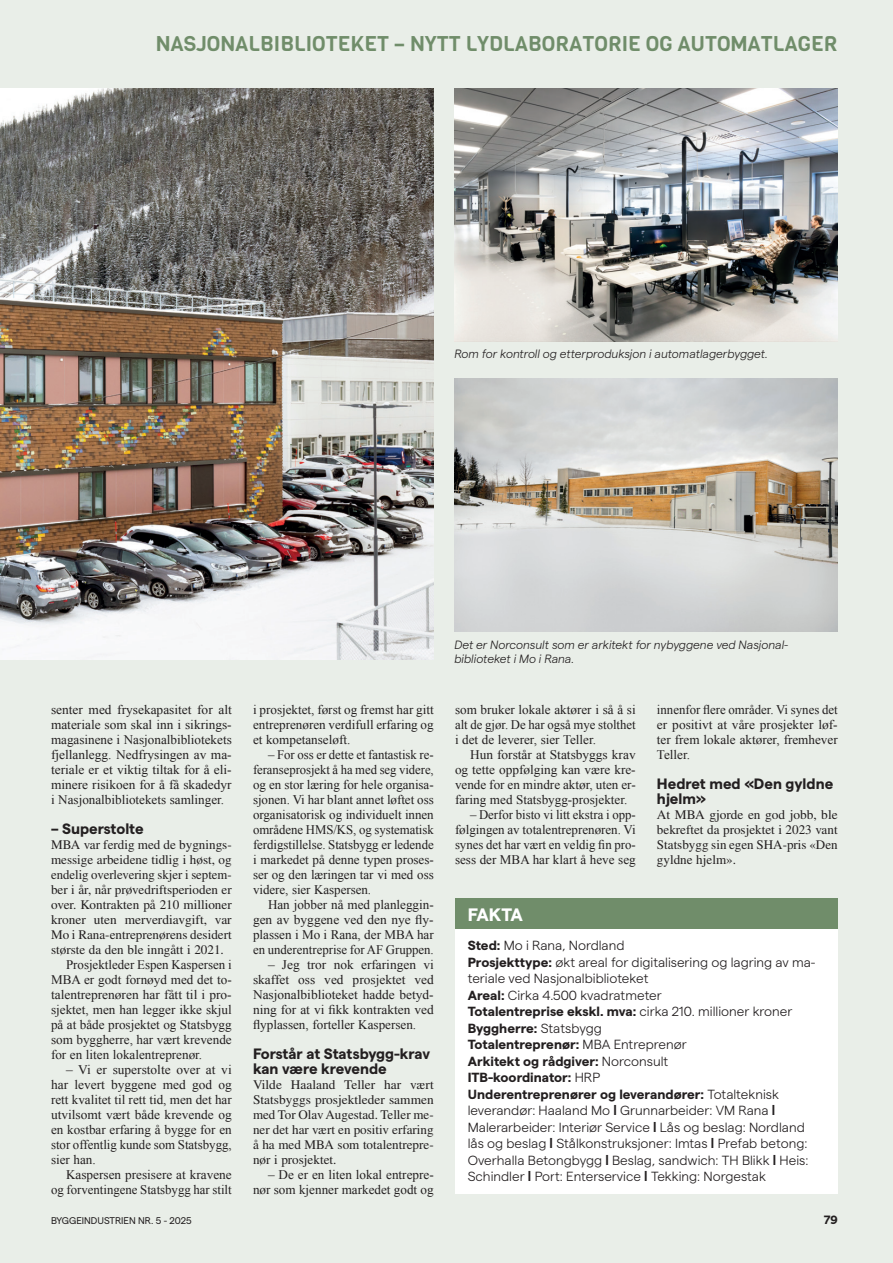
<style>
.page{position:relative;width:893px;height:1263px;background:#e9eee8}
.page>*{position:absolute;margin:0;border:0;box-sizing:border-box;transform-origin:0 0}
.t1{font:21px "Viga";color:#708d6a}
.t2{font:700 18px "Matter";letter-spacing:-.045em;color:#fff}
.t3{font:700 15px/15px "Matter";color:#231f20}
.t4{font:13.2px/15px "Times New Roman";color:#231f20;text-align:justify}
.t5{font:300 13.2px/16.5px "Matter";color:#231f20}
.t6{font:13.2px/15px "Times LT Std";color:#231f20;text-align:justify}
.t7{font:italic 300 12px/14.2px "Matter";color:#231f20}
.t8{font:700 12px "Matter";color:#231f20}
.t9{font:9.75px "Matter";color:#231f20}
.s1{font-weight:700}
.s2{font-family:"Korolev";font-weight:700}
</style>
<div class="page">
<div style="left:455px;top:906px;width:383px;height:288px;background:#fff"></div>
<div style="left:455px;top:898px;width:383px;height:31px;background:#708d6a"></div>
<img style="left:0;top:88px;width:434px;height:572px">
<img style="left:454px;top:88px;width:383px;height:253px">
<img style="left:454px;top:378px;width:383px;height:254px">
<h1 class="t1" style="left:156px;top:30px;width:683px">NASJONALBIBLIOTEKET – NYTT LYDLABORATORIE OG AUTOMATLAGER</h1>
<p class="t7" style="left:454px;top:346px;width:315px">Rom for kontroll og etterproduksjon i automatlagerbygget.</p>
<p class="t4" style="left:51px;top:702px;width:182px">senter med frysekapasitet for alt materiale som skal inn i sikrings&shy;magasinene i Nasjonalbibliotekets fjellanlegg. Nedfrysingen av ma&shy;teriale er et viktig tiltak for å eli&shy;minere risikoen for å få skadedyr i Nasjonalbibliotekets samlinger.</p>
<p class="t3" style="left:51px;top:820px;width:94px">– Superstolte</p>
<p class="t6" style="left:51px;top:837px;width:182px">MBA var ferdig med de bygnings&shy;messige arbeidene tidlig i høst, og endelig overlevering skjer i septem&shy;ber i år, når prøvedriftsperioden er over. Kontrakten på 210 millioner kroner uten merverdiavgift, var Mo i Rana-entreprenørens desidert største da den ble inngått i 2021.</p>
<p class="t4" style="left:51px;top:957px;width:182px;text-indent:15px">Prosjektleder Espen Kaspersen i MBA er godt fornøyd med det to&shy;talentreprenøren har fått til i pro&shy;sjektet, men han legger ikke skjul på at både prosjektet og Statsbygg som byggherre, har vært krevende for en liten lokalentreprenør.</p>
<p class="t4" style="left:51px;top:1062px;width:182px;text-indent:15px">– Vi er superstolte over at vi har levert byggene med god og rett kvalitet til rett tid, men det har utvilsomt vært både krevende og en kostbar erfaring å bygge for en stor offentlig kunde som Statsbygg, sier han.</p>
<p class="t4" style="left:51px;top:1167px;width:182px;text-align:right">Kaspersen presisere at kravene og forventingene Statsbygg har stilt</p>
<p class="t4" style="left:253px;top:702px;width:182px">i prosjektet, først og fremst har gitt entreprenøren verdifull erfaring og et kompetanseløft.</p>
<p class="t4" style="left:253px;top:747px;width:182px;text-indent:15px">– For oss er dette et fantastisk re&shy;feranseprosjekt å ha med seg videre, og en stor læring for hele organisa&shy;sjonen. Vi har blant annet løftet oss organisatorisk og individuelt innen områdene HMS/KS, og systematisk ferdigstillelse. Statsbygg er ledende i markedet på denne typen proses&shy;ser og den læringen tar vi med oss videre, sier Kaspersen.</p>
<p class="t4" style="left:253px;top:897px;width:182px;text-indent:15px">Han jobber nå med planleggin&shy;gen av byggene ved den nye fly&shy;plassen i Mo i Rana, der MBA har en underentreprise for AF Gruppen.</p>
<p class="t4" style="left:253px;top:957px;width:182px;text-indent:15px">– Jeg tror nok erfaringen vi skaffet oss ved prosjektet ved Nasjonalbiblioteket hadde betyd&shy;ning for at vi fikk kontrakten ved flyplassen, forteller Kaspersen.</p>
<p class="t3" style="left:253px;top:1045px;width:179px">Forstår at Statsbygg-krav kan være krevende</p>
<p class="t6" style="left:253px;top:1077px;width:182px">Vilde Haaland Teller har vært Statsbyggs prosjektleder sammen med Tor Olav Augestad. Teller me&shy;ner det har vært en positiv erfaring å ha med MBA som totalentrepre&shy;nør i prosjektet.</p>
<p class="t4" style="left:253px;top:1167px;width:182px;text-align:right">– De er en liten lokal entrepre&shy;nør som kjenner markedet godt og</p>
<p class="t7" style="left:454px;top:636px;width:335px">Det er Norconsult som er arkitekt for nybyggene ved Nasjonal&shy;biblioteket i Mo i Rana.</p>
<p class="t4" style="left:455px;top:702px;width:182px">som bruker lokale aktører i så å si alt de gjør. De har også mye stolthet i det de leverer, sier Teller.</p>
<p class="t4" style="left:455px;top:747px;width:182px;text-indent:15px">Hun forstår at Statsbyggs krav og tette oppfølging kan være kre&shy;vende for en mindre aktør, uten er&shy;faring med Statsbygg-prosjekter.</p>
<p class="t4" style="left:455px;top:807px;width:182px;text-indent:15px">– Derfor bisto vi litt ekstra i opp&shy;følgingen av totalentreprenøren. Vi synes det har vært en veldig fin pro&shy;sess der MBA har klart å heve seg</p>
<p class="t4" style="left:657px;top:702px;width:182px">innenfor flere områder. Vi synes det er positivt at våre prosjekter løf&shy;ter frem lokale aktører, fremhever Teller.</p>
<p class="t3" style="left:657px;top:775px;width:178px">Hedret med «Den gyldne hjelm»</p>
<p class="t6" style="left:657px;top:807px;width:182px">At MBA gjorde en god jobb, ble bekreftet da prosjektet i 2023 vant Statsbygg sin egen SHA-pris «Den gyldne hjelm».</p>
<h2 class="t2" style="left:468px;top:901px;width:57px">FAKTA</h2>
<p class="t5" style="left:468px;top:936px;width:349px"><span class="s1">Sted:</span> Mo i Rana, Nordland<br><span class="s1">Prosjekttype:</span> økt areal for digitalisering og lagring av ma&shy;teriale ved Nasjonalbiblioteket<br><span class="s1">Areal:</span> Cirka 4.500 kvadratmeter<br><span class="s1">Totalentreprise ekskl. mva:</span> cirka 210. millioner kroner <span class="s1">Byggherre:</span> Statsbygg<br><span class="s1">Totalentreprenør:</span> MBA Entreprenør<br><span class="s1">Arkitekt og rådgiver:</span> Norconsult<br><span class="s1">ITB-koordinator:</span> HRP<br><span class="s1">Underentreprenører og leverandører:</span> Totalteknisk leverandør: Haaland Mo <span class="s2">l</span> Grunnarbeider: VM Rana <span class="s2">l </span>Malerarbeider: Interiør Service <span class="s2">l</span> Lås og beslag: Nordland lås og beslag <span class="s2">l</span> Stålkonstruksjoner: Imtas <span class="s2">l</span> Prefab betong:<br>Overhalla Betongbygg <span class="s2">l</span> Beslag, sandwich: TH Blikk <span class="s2">l</span> Heis:<br>Schindler <span class="s2">l</span> Port: Enterservice <span class="s2">l</span> Tekking: Norgestak</p>
<p class="t9" style="left:51px;top:1213px;width:142px">BYGGEINDUSTRIEN NR. 5 - 2025</p>
<p class="t8" style="left:824px;top:1211px;width:15px">79</p>
</div>
